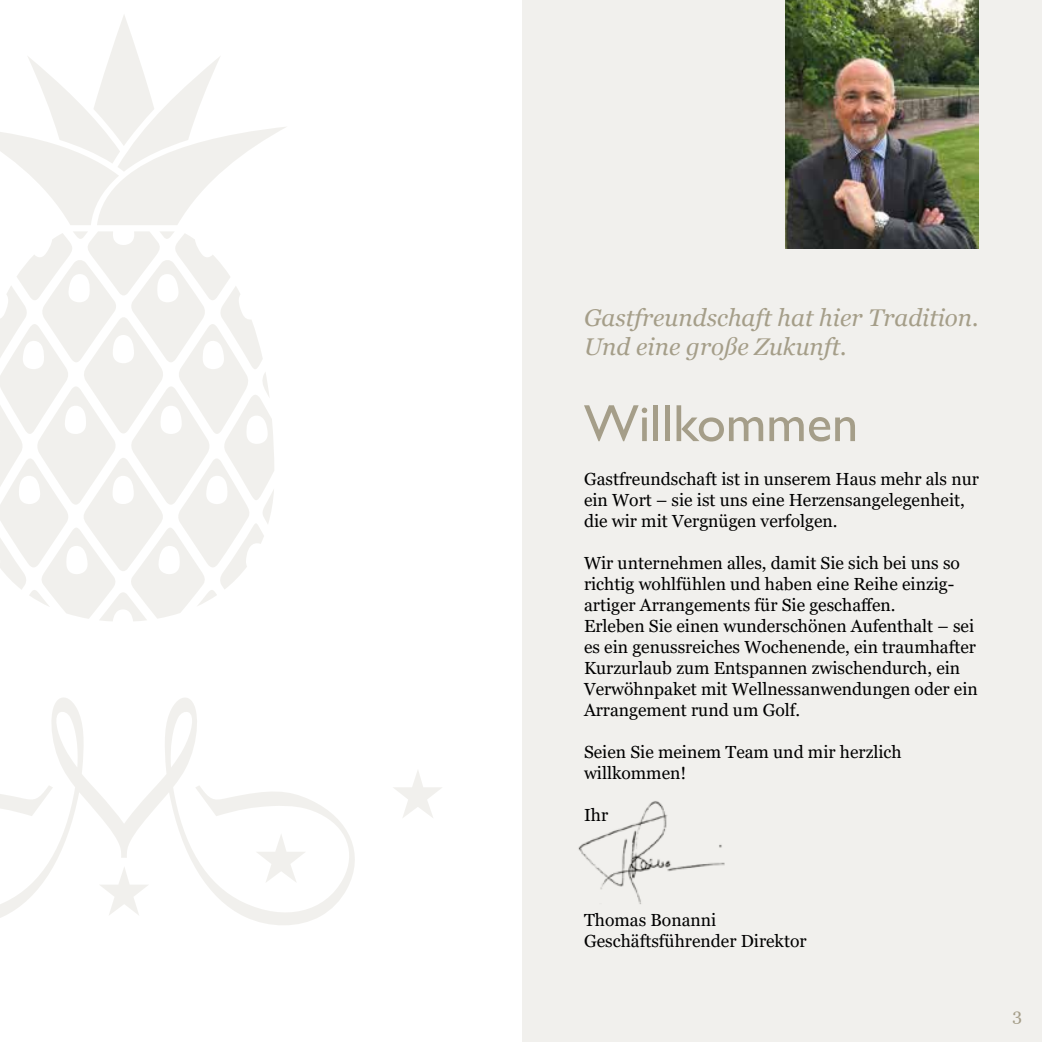
<style>
.page{position:relative;width:1042px;height:1042px;background:#fff}
.page>*{position:absolute;margin:0;border:0;box-sizing:border-box;transform-origin:0 0}
.t1{font:52.5px "Gill Sans";color:#a59e89}
.t2{font:italic 24.15px/29.1px "Georgia";color:#a59e89}
.t3{font:17.5px/21px "Georgia";color:#000}
.t4{font:17.5px "Georgia";color:#a59e89}
</style>
<div class="page">
<div style="left:522px;top:0;width:520px;height:1042px;background:#f1f0ed"></div>
<svg style="left:0;top:698px;width:355px;height:227px"></svg>
<svg style="left:256px;top:833px;width:50px;height:50px"></svg>
<svg style="left:99px;top:866px;width:50px;height:50px"></svg>
<svg style="left:393px;top:771px;width:49px;height:47px"></svg>
<svg style="left:0;top:15px;width:286px;height:210px"></svg>
<svg style="left:0;top:231px;width:274px;height:390px"></svg>
<img style="left:785px;top:0;width:194px;height:249px">
<h2 class="t2" style="left:584px;top:303px;width:396px">Gastfreundschaft hat hier Tradition.<br>Und eine große Zukunft.</h2>
<h1 class="t1" style="left:584px;top:393px;width:276px">Willkommen</h1>
<p class="t3" style="left:584px;top:469px;width:396px">Gastfreundschaft ist in unserem Haus mehr als nur ein Wort – sie ist uns eine Herzensangelegenheit, die wir mit Vergnügen verfolgen.</p>
<p class="t3" style="left:584px;top:553px;width:395px">Wir unternehmen alles, damit Sie sich bei uns so richtig wohlfühlen und haben eine Reihe einzig&shy;artiger Arrangements für Sie geschaffen.<br>Erleben Sie einen wunderschönen Aufenthalt – sei es ein genussreiches Wochenende, ein traumhafter Kurzurlaub zum Entspannen zwischendurch, ein Verwöhnpaket mit Wellnessanwendungen oder ein Arrangement rund um Golf.</p>
<p class="t3" style="left:584px;top:742px;width:319px">Seien Sie meinem Team und mir herzlich willkommen!</p>
<p class="t3" style="left:584px;top:805px;width:26px">Ihr</p>
<p class="t3" style="left:584px;top:910px;width:224px">Thomas Bonanni<br>Geschäftsführender Direktor</p>
<p class="t4" style="left:1012px;top:1004px;width:11px">3</p>
</div>
